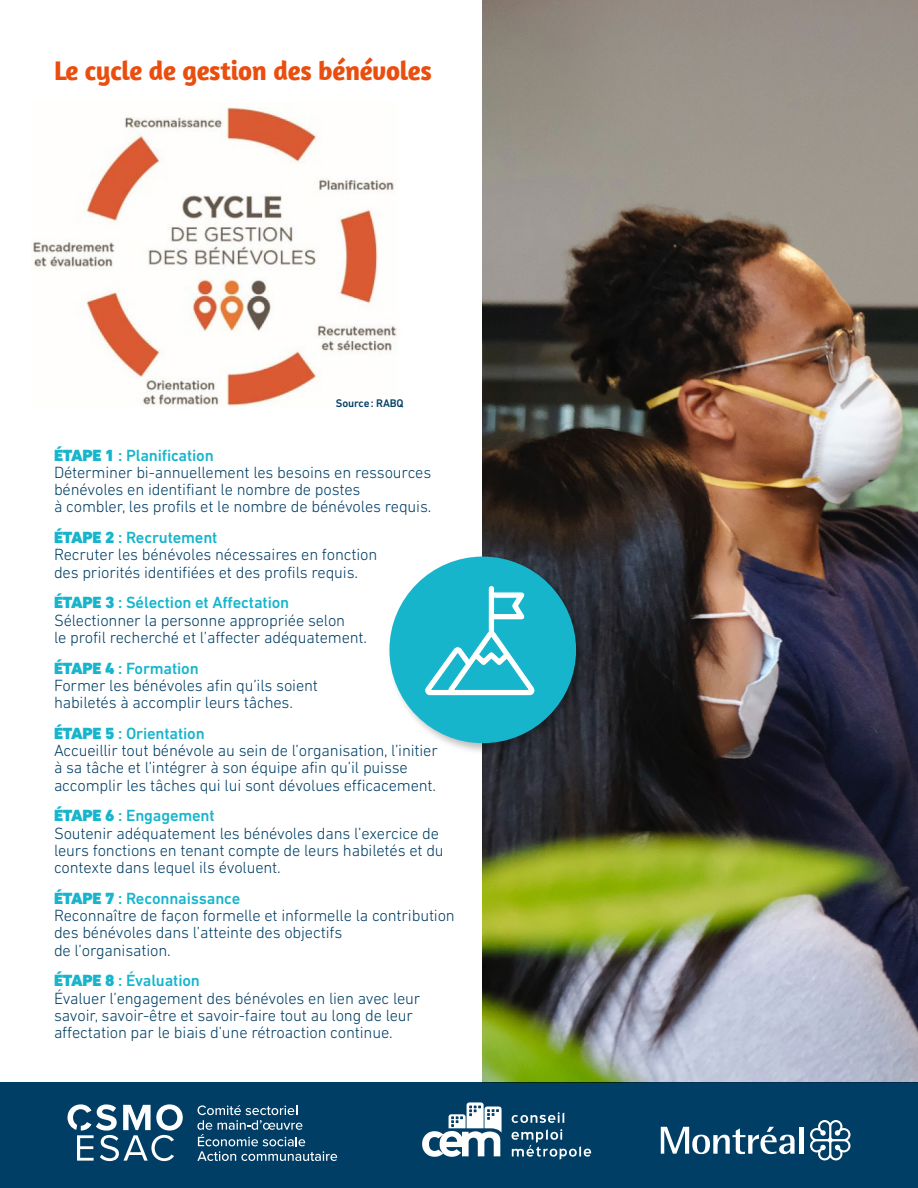
<style>
.page{position:relative;width:918px;height:1188px;background:#fff}
.page>*{position:absolute;margin:0;border:0;box-sizing:border-box;transform-origin:0 0}
.t1{font:700 27px "Amaranth";letter-spacing:-.01em;color:#e94e0f}
.t2{font:300 16.5px/17.2px "DIN Next LT Pro";letter-spacing:-.01em;color:#003e65}
.t3{font:500 11.25px "DIN Next LT Pro";letter-spacing:-.01em;color:#003e65}
.s1{font-weight:900;color:#16b5cc}
.s2{font-weight:500;color:#16b5cc}
</style>
<div class="page">
<div style="left:0;top:1082px;width:918px;height:106px;background:#003e65"></div>
<svg style="left:197px;top:1105px;width:140px;height:56px"></svg>
<svg style="left:68px;top:1104px;width:115px;height:57px"></svg>
<svg style="left:661px;top:1127px;width:134px;height:27px"></svg>
<hr style="left:799px;top:1127px;width:4px;height:27px;background:#fff">
<svg style="left:810px;top:1120px;width:41px;height:40px"></svg>
<svg style="left:512px;top:1112px;width:52px;height:11px"></svg>
<svg style="left:512px;top:1129px;width:79px;height:31px"></svg>
<svg style="left:422px;top:1102px;width:80px;height:55px"></svg>
<img style="left:33px;top:107px;width:364px;height:299px">
<img style="left:483px;top:0;width:435px;height:1082px">
<div style="left:387px;top:554px;width:201px;height:202px;background:#000;opacity:.27"></div>
<div style="left:389px;top:557px;width:187px;height:186px;background:#16b5cc;border-radius:50%"></div>
<svg style="left:425px;top:586px;width:110px;height:110px"></svg>
<h1 class="t1" style="left:54px;top:54px;width:379px">Le cycle de gestion des bénévoles</h1>
<p class="t3" style="left:336px;top:397px;width:69px">Source: RABQ</p>
<p class="t2" style="left:54px;top:446px;width:379px"><span class="s1">ÉTAPE 1</span> <span class="s2">: Planification<br></span>Déterminer bi-annuellement les besoins en ressources bénévoles en identifiant le nombre de postes<br>à combler, les profils et le nombre de bénévoles requis.</p>
<p class="t2" style="left:54px;top:529px;width:325px"><span class="s1">ÉTAPE 2</span> <span class="s2">: Recrutement<br></span>Recruter les bénévoles nécessaires en fonction des priorités identifiées et des profils requis.</p>
<p class="t2" style="left:54px;top:594px;width:315px"><span class="s1">ÉTAPE 3</span> <span class="s2">: Sélection et Affectation<br></span>Sélectionner la personne appropriée selon<br>le profil recherché et l’affecter adéquatement.</p>
<p class="t2" style="left:54px;top:659px;width:266px"><span class="s1">ÉTAPE 4</span> <span class="s2">: Formation<br></span>Former les bénévoles afin qu’ils soient habiletés à accomplir leurs tâches.</p>
<p class="t2" style="left:54px;top:724px;width:385px"><span class="s1">ÉTAPE 5</span> <span class="s2">: Orientation<br></span>Accueillir tout bénévole au sein de l’organisation, l’initier à sa tâche et l’intégrer à son équipe afin qu’il puisse accomplir les tâches qui lui sont dévolues efficacement.</p>
<p class="t2" style="left:54px;top:807px;width:391px"><span class="s1">ÉTAPE 6</span> <span class="s2">: Engagement<br></span>Soutenir adéquatement les bénévoles dans l’exercice de leurs fonctions en tenant compte de leurs habiletés et du contexte dans lequel ils évoluent.</p>
<p class="t2" style="left:54px;top:889px;width:402px"><span class="s1">ÉTAPE 7</span> <span class="s2">: Reconnaissance<br></span>Reconnaître de façon formelle et informelle la contribution des bénévoles dans l’atteinte des objectifs<br>de l’organisation.</p>
<p class="t2" style="left:54px;top:972px;width:368px"><span class="s1">ÉTAPE 8</span> <span class="s2">: Évaluation<br></span>Évaluer l’engagement des bénévoles en lien avec leur savoir, savoir-être et savoir-faire tout au long de leur affectation par le biais d’une rétroaction continue.</p>
</div>
